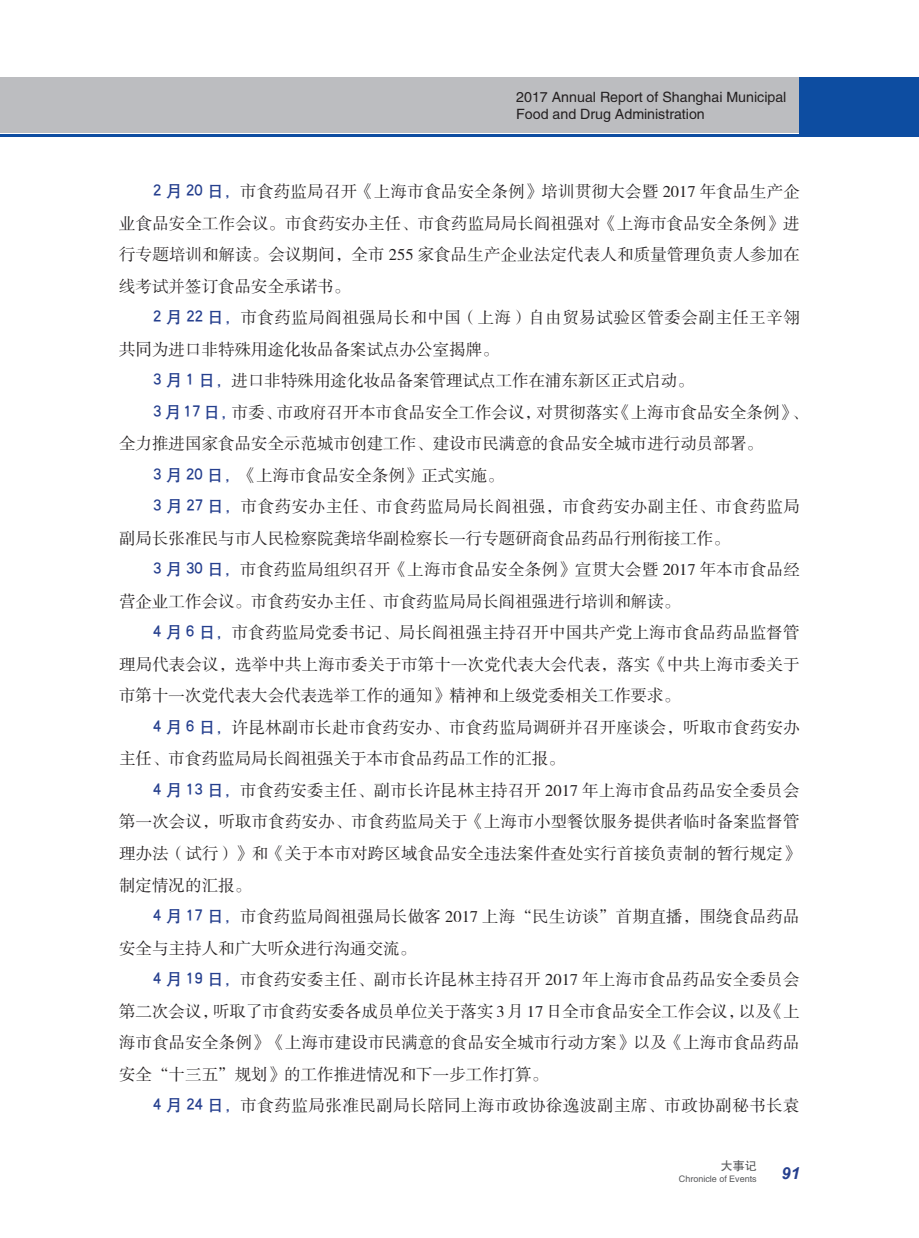
<style>
.page{position:relative;width:919px;height:1238px;background:#fff}
.page>*{position:absolute;margin:0;border:0;box-sizing:border-box;transform-origin:0 0}
.t1{font:16.5px/31.5px "FZSSJW GB1 0";letter-spacing:.005em;color:#231f20;text-align:justify}
.t2{font:16.5px "FZSSJW GB1 0";letter-spacing:.03em;color:#231f20}
.t3{font:italic 700 16.5px "Arial";color:#253f8e}
.t4{font:14.25px/17.1px "FZHTJW GB1 0";color:#231f20}
.t5{font:12px "FZHTJW GB1 0";color:#57585a}
.t6{font:9px "FZHTJW GB1 0";color:#57585a}
.s1{font-family:"H Yb 1 gj";color:#253f8e}
</style>
<div class="page">
<div style="left:0;top:77px;width:799px;height:56px;background:#bcbdc0"></div>
<hr style="left:0;top:135px;width:799px;height:2px;background:#0d4da1">
<div style="left:799px;top:77px;width:119px;height:60px;background:#0d4da1"></div>
<p class="t4" style="left:516px;top:89px;width:271px">2017 Annual Report of Shanghai Municipal<br>Food and Drug Administration</p>
<p class="t1" style="left:119px;top:176px;width:682px;text-indent:34px"><span class="s1">2 月 20 日，</span>市食药监局召开《上海市食品安全条例》培训贯彻大会暨 2017 年食品生产企业食品安全工作会议。市食药安办主任、市食药监局局长阎祖强对《上海市食品安全条例》进行专题培训和解读。会议期间，全市 255 家食品生产企业法定代表人和质量管理负责人参加在线考试并签订食品安全承诺书。</p>
<p class="t2" style="left:153px;top:309px;width:648px"><span class="s1">2 月 22 日，</span>市食药监局阎祖强局长和中国（上海）自由贸易试验区管委会副主任王辛翎</p>
<p class="t1" style="left:119px;top:334px;width:381px">共同为进口非特殊用途化妆品备案试点办公室揭牌。</p>
<p class="t1" style="left:153px;top:365px;width:542px"><span class="s1">3 月 1 日，</span>进口非特殊用途化妆品备案管理试点工作在浦东新区正式启动。</p>
<p class="t1" style="left:153px;top:397px;width:656px"><span class="s1">3 月 17 日，</span>市委、市政府召开本市食品安全工作会议，对贯彻落实《上海市食品安全条例》、</p>
<p class="t1" style="left:119px;top:428px;width:645px">全力推进国家食品安全示范城市创建工作、建设市民满意的食品安全城市进行动员部署。</p>
<p class="t1" style="left:153px;top:460px;width:352px"><span class="s1">3 月 20 日，</span>《上海市食品安全条例》正式实施。</p>
<p class="t2" style="left:153px;top:498px;width:648px"><span class="s1">3 月 27 日，</span>市食药安办主任、市食药监局局长阎祖强，市食药安办副主任、市食药监局</p>
<p class="t1" style="left:119px;top:523px;width:612px">副局长张准民与市人民检察院龚培华副检察长一行专题研商食品药品行刑衔接工作。</p>
<p class="t1" style="left:153px;top:554px;width:648px"><span class="s1">3 月 30 日，</span>市食药监局组织召开《上海市食品安全条例》宣贯大会暨 2017 年本市食品经</p>
<p class="t1" style="left:119px;top:586px;width:563px">营企业工作会议。市食药安办主任、市食药监局局长阎祖强进行培训和解读。</p>
<p class="t1" style="left:153px;top:617px;width:648px"><span class="s1">4 月 6 日，</span>市食药监局党委书记、局长阎祖强主持召开中国共产党上海市食品药品监督管</p>
<p class="t1" style="left:119px;top:649px;width:682px">理局代表会议，选举中共上海市委关于市第十一次党代表大会代表，落实《中共上海市委关于</p>
<p class="t1" style="left:119px;top:680px;width:563px">市第十一次党代表大会代表选举工作的通知》精神和上级党委相关工作要求。</p>
<p class="t1" style="left:153px;top:712px;width:648px"><span class="s1">4 月 6 日，</span>许昆林副市长赴市食药安办、市食药监局调研并召开座谈会，听取市食药安办</p>
<p class="t1" style="left:119px;top:743px;width:447px">主任、市食药监局局长阎祖强关于本市食品药品工作的汇报。</p>
<p class="t1" style="left:153px;top:775px;width:648px"><span class="s1">4 月 13 日，</span>市食药安委主任、副市长许昆林主持召开 2017 年上海市食品药品安全委员会</p>
<p class="t1" style="left:119px;top:806px;width:682px">第一次会议，听取市食药安办、市食药监局关于《上海市小型餐饮服务提供者临时备案监督管</p>
<p class="t1" style="left:119px;top:838px;width:682px">理办法（试行）》和《关于本市对跨区域食品安全违法案件查处实行首接负责制的暂行规定》</p>
<p class="t1" style="left:119px;top:869px;width:133px">制定情况的汇报。</p>
<p class="t1" style="left:153px;top:901px;width:648px"><span class="s1">4 月 17 日，</span>市食药监局阎祖强局长做客 2017 上海“民生访谈”首期直播，围绕食品药品</p>
<p class="t1" style="left:119px;top:932px;width:298px">安全与主持人和广大听众进行沟通交流。</p>
<p class="t1" style="left:153px;top:964px;width:648px"><span class="s1">4 月 19 日，</span>市食药安委主任、副市长许昆林主持召开 2017 年上海市食品药品安全委员会</p>
<p class="t1" style="left:119px;top:995px;width:682px">第二次会议，听取了市食药安委各成员单位关于落实 3 月 17 日全市食品安全工作会议，以及《上</p>
<p class="t1" style="left:119px;top:1027px;width:682px">海市食品安全条例》《上海市建设市民满意的食品安全城市行动方案》以及《上海市食品药品</p>
<p class="t1" style="left:119px;top:1058px;width:430px">安全“十三五”规划》的工作推进情况和下一步工作打算。</p>
<p class="t2" style="left:153px;top:1096px;width:648px"><span class="s1">4 月 24 日，</span>市食药监局张准民副局长陪同上海市政协徐逸波副主席、市政协副秘书长袁</p>
<p class="t5" style="left:720px;top:1159px;width:37px">大事记</p>
<p class="t6" style="left:679px;top:1173px;width:79px">Chronicle of Events</p>
<p class="t3" style="left:781px;top:1161px;width:20px">91</p>
</div>
